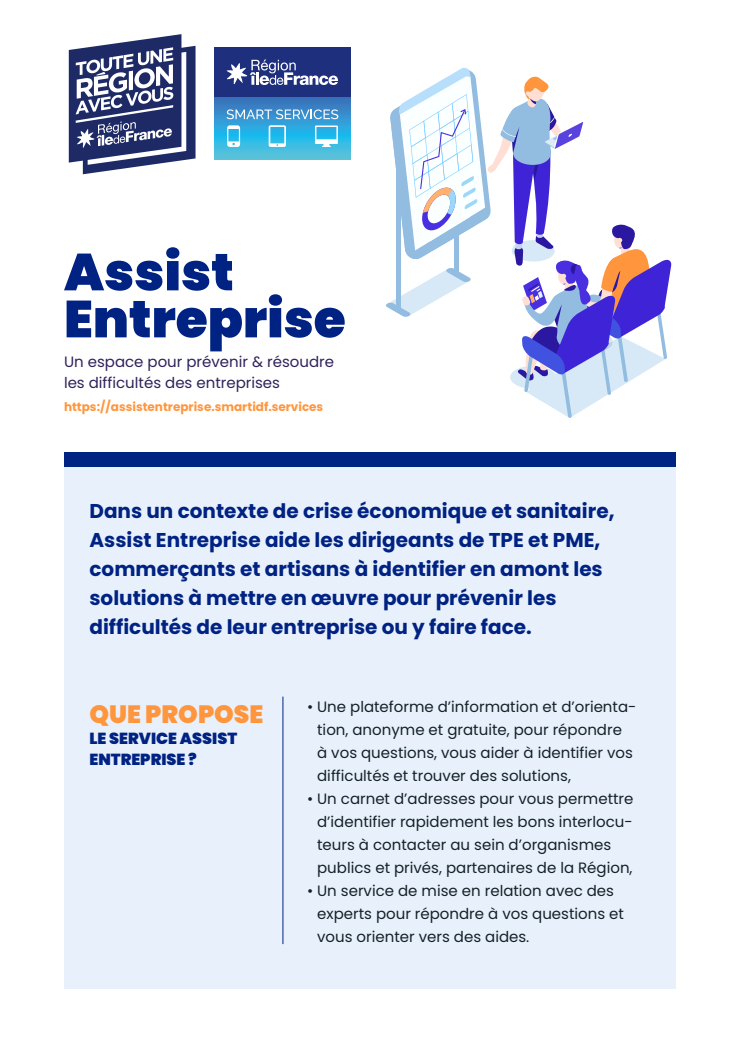
<style>
.page{position:relative;width:740px;height:1050px;background:#fff}
.page>*{position:absolute;margin:0;border:0;box-sizing:border-box;transform-origin:0 0}
.t1{font:900 52px/47px "Poppins";color:#002283}
.t2{font:900 25px "Poppins";color:#ff963e}
.t3{font:700 20px/29px "Poppins";color:#002283}
.t4{font:900 16px/21px "Poppins";color:#002283}
.t5{font:15px/23px "Poppins";color:#142127}
.t6{font:15px/21px "Poppins";color:#2f2259}
.t7{font:700 12px "Poppins";color:#ff963e}
</style>
<div class="page">
<div style="left:64px;top:452px;width:612px;height:536px;background:#e8f1fb"></div>
<div style="left:64px;top:452px;width:612px;height:15px;background:#002283"></div>
<hr style="left:282px;top:697px;width:1px;height:247px;background:#002283">
<svg style="left:386px;top:67px;width:286px;height:351px"></svg>
<svg style="left:214px;top:97px;width:136px;height:62px;background:#39a4d6"></svg>
<div style="left:214px;top:47px;width:136px;height:50px;background:#1e2f7d"></div>
<svg style="left:227px;top:60px;width:111px;height:25px"></svg>
<svg style="left:315px;top:126px;width:23px;height:21px"></svg>
<svg style="left:227px;top:125px;width:13px;height:22px"></svg>
<svg style="left:269px;top:125px;width:17px;height:22px"></svg>
<svg style="left:227px;top:109px;width:111px;height:10px"></svg>
<svg style="left:68px;top:34px;width:128px;height:141px"></svg>
<h1 class="t1" style="left:64px;top:249px;width:283px">Assist<br>Entreprise</h1>
<p class="t6" style="left:64px;top:352px;width:272px">Un espace pour prévenir &amp; résoudre les difficultés des entreprises</p>
<p class="t7" style="left:64px;top:400px;width:261px">https://assistentreprise.smartidf.services</p>
<p class="t3" style="left:90px;top:497px;width:526px">Dans un contexte de crise économique et sanitaire, Assist Entreprise aide les dirigeants de TPE et PME, commerçants et artisans à identifier en amont les solutions à mettre en œuvre pour prévenir les difficultés de leur entreprise ou y faire face.</p>
<h2 class="t2" style="left:90px;top:700px;width:175px">QUE PROPOSE</h2>
<p class="t4" style="left:90px;top:728px;width:149px">LE SERVICE ASSIST<br>ENTREPRISE ?</p>
<p class="t5" style="left:317px;top:696px;width:321px;text-indent:-10px">• Une plateforme d’information et d’orienta&shy;tion, anonyme et gratuite, pour répondre<br>à vos questions, vous aider à identifier vos difficultés et trouver des solutions,</p>
<p class="t5" style="left:317px;top:788px;width:318px;text-indent:-10px">• Un carnet d’adresses pour vous permettre d’identifier rapidement les bons interlocu&shy;teurs à contacter au sein d’organismes publics et privés, partenaires de la Région,</p>
<p class="t5" style="left:317px;top:880px;width:308px;text-indent:-10px">• Un service de mise en relation avec des experts pour répondre à vos questions et vous orienter vers des aides.</p>
</div>
